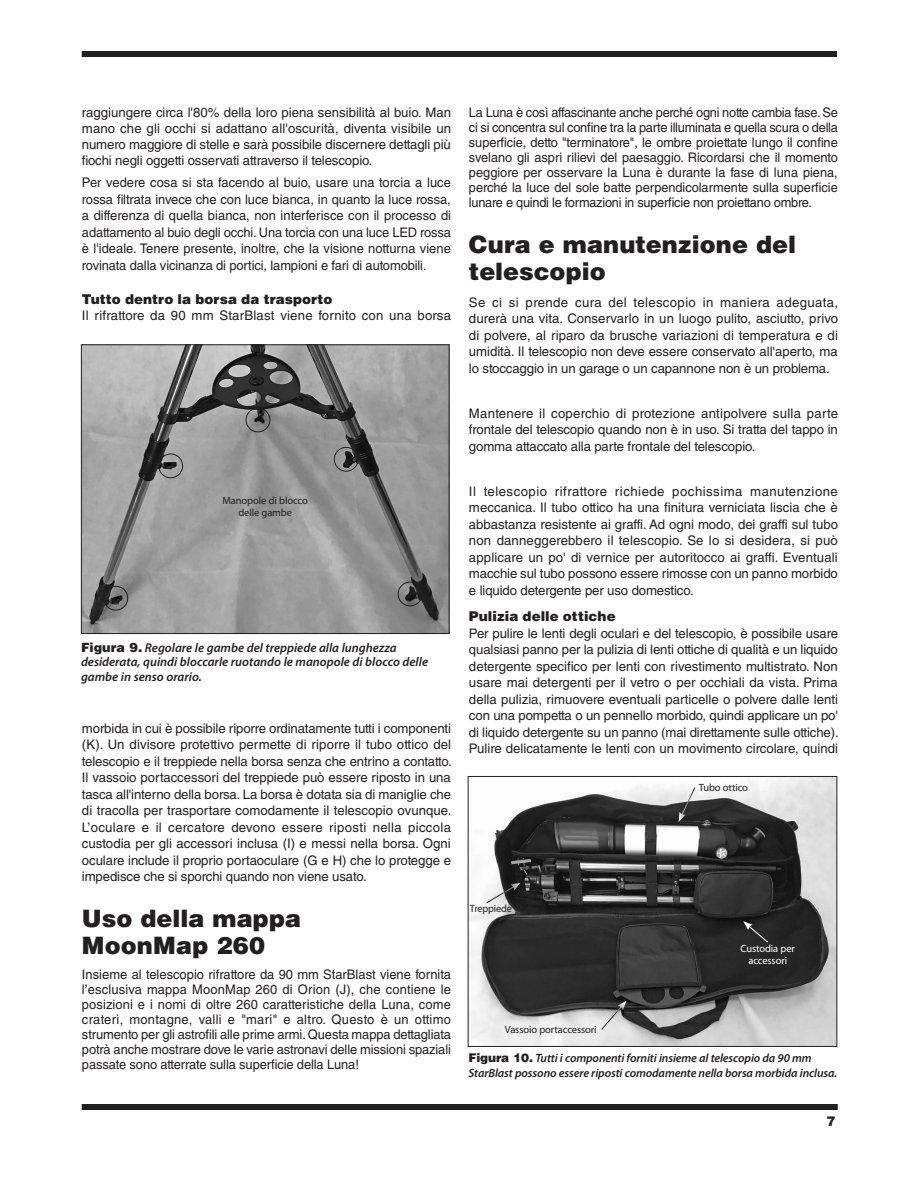
<style>
.page{position:relative;width:918px;height:1188px;background:#fff}
.page>*{position:absolute;margin:0;border:0;box-sizing:border-box;transform-origin:0 0}
.IN_Section_Head{font:900 24px/27px "Helvetica LT Std";letter-spacing:.005em;color:#231f20}
.IN_Section_Subhead{font:900 13.5px "Helvetica LT Std";letter-spacing:.005em;color:#231f20}
.IN_Body_Text{font:13.2px/16.5px "Helvetica LT Std";letter-spacing:-.01em;color:#231f20;text-align:justify}
.IN_Body_Text-2{font:13.2px "Helvetica LT Std";letter-spacing:.015em;color:#231f20}
.IN_Caption{font:italic 600 12.75px/14.2px "Myriad Pro";color:#231f20}
.IN_Caption-2{font:italic 600 12px/15px "Myriad Pro";letter-spacing:-.01em;color:#231f20}
.IN_Caption-3{font:10.5px/12px "Myriad Pro";letter-spacing:-.01em;color:#231f20;text-align:center}
.IN_Caption-4{font:10.5px/12px "Myriad Pro";letter-spacing:-.01em;color:#fff;text-align:center}
.s1{font-family:"Helvetica LT Std";font-weight:900;font-style:normal}
</style>
<div class="page">
<div style="left:82px;top:51px;width:755px;height:6px;background:#231f20"></div>
<div style="left:82px;top:1104px;width:756px;height:6px;background:#231f20"></div>
<img style="left:470px;top:778px;width:365px;height:267px">
<div style="left:468px;top:776px;width:369px;height:271px;border:1px solid #231f20"></div>
<img style="left:83px;top:346px;width:365px;height:286px">
<div style="left:81px;top:344px;width:369px;height:290px;border:1px solid #231f20"></div>
<div style="left:104px;top:586px;width:24px;height:24px;border:1px solid #231f20;border-radius:50%"></div>
<div style="left:158px;top:454px;width:25px;height:24px;border:1px solid #231f20;border-radius:50%"></div>
<div style="left:246px;top:408px;width:24px;height:24px;border:1px solid #231f20;border-radius:50%"></div>
<div style="left:334px;top:447px;width:24px;height:25px;border:1px solid #231f20;border-radius:50%"></div>
<div style="left:398px;top:582px;width:24px;height:24px;border:1px solid #231f20;border-radius:50%"></div>
<svg style="left:486px;top:883px;width:35px;height:21px"></svg>
<svg style="left:601px;top:1001px;width:25px;height:30px"></svg>
<svg style="left:743px;top:921px;width:26px;height:22px"></svg>
<svg style="left:679px;top:787px;width:17px;height:35px"></svg>
<p class="IN_Body_Text" style="left:82px;top:105px;width:371px;line-height:15.8px">raggiungere circa l'80% della loro piena sensibilità al buio. Man mano che gli occhi si adattano all'oscurità, diventa visibile un numero maggiore di stelle e sarà possibile discernere dettagli più fiochi negli oggetti osservati attraverso il telescopio.</p>
<p class="IN_Body_Text" style="left:82px;top:174px;width:371px">Per vedere cosa si sta facendo al buio, usare una torcia a luce rossa filtrata invece che con luce bianca, in quanto la luce rossa, a differenza di quella bianca, non interferisce con il processo di adattamento al buio degli occhi. Una torcia con una luce LED rossa è l'ideale. Tenere presente, inoltre, che la visione notturna viene rovinata dalla vicinanza di portici, lampioni e fari di automobili.</p>
<h2 class="IN_Section_Subhead" style="left:82px;top:290px;width:252px">Tutto dentro la borsa da trasporto</h2>
<p class="IN_Body_Text-2" style="left:82px;top:308px;width:371px">Il rifrattore da 90 mm StarBlast viene fornito con una borsa</p>
<p class="IN_Caption-3" style="left:223px;top:494px;width:87px">Manopole di blocco delle gambe</p>
<p class="IN_Caption" style="left:81px;top:641px;width:349px"><span class="s1">Figura 9.</span> Regolare le gambe del treppiede alla lunghezza desiderata, quindi bloccarle ruotando le manopole di blocco delle gambe in senso orario.</p>
<p class="IN_Body_Text" style="left:82px;top:720px;width:371px">morbida in cui è possibile riporre ordinatamente tutti i componenti (K). Un divisore protettivo permette di riporre il tubo ottico del telescopio e il treppiede nella borsa senza che entrino a contatto.<br>Il vassoio portaccessori del treppiede può essere riposto in una tasca all'interno della borsa. La borsa è dotata sia di maniglie che di tracolla per trasportare comodamente il telescopio ovunque.<br>L’oculare e il cercatore devono essere riposti nella piccola custodia per gli accessori inclusa (I) e messi nella borsa. Ogni oculare include il proprio portaoculare (G e H) che lo protegge e impedisce che si sporchi quando non viene usato.</p>
<h1 class="IN_Section_Head" style="left:82px;top:904px;width:221px">Uso della mappa<br>MoonMap 260</h1>
<p class="IN_Body_Text" style="left:82px;top:967px;width:371px;line-height:15px">Insieme al telescopio rifrattore da 90 mm StarBlast viene fornita l’esclusiva mappa MoonMap 260 di Orion (J), che contiene le posizioni e i nomi di oltre 260 caratteristiche della Luna, come crateri, montagne, valli e "mari" e altro. Questo è un ottimo strumento per gli astrofili alle prime armi. Questa mappa dettagliata potrà anche mostrare dove le varie astronavi delle missioni spaziali passate sono atterrate sulla superficie della Luna!</p>
<p class="IN_Body_Text" style="left:469px;top:105px;width:371px;line-height:15px">La Luna è così affascinante anche perché ogni notte cambia fase. Se ci si concentra sul confine tra la parte illuminata e quella scura o della superficie, detto "terminatore", le ombre proiettate lungo il confine svelano gli aspri rilievi del paesaggio. Ricordarsi che il momento peggiore per osservare la Luna è durante la fase di luna piena, perché la luce del sole batte perpendicolarmente sulla superficie lunare e quindi le formazioni in superficie non proiettano ombre.</p>
<h1 class="IN_Section_Head" style="left:469px;top:230px;width:329px">Cura e manutenzione del telescopio</h1>
<p class="IN_Body_Text" style="left:469px;top:294px;width:371px">Se ci si prende cura del telescopio in maniera adeguata, durerà una vita. Conservarlo in un luogo pulito, asciutto, privo di polvere, al riparo da brusche variazioni di temperatura e di umidità. Il telescopio non deve essere conservato all'aperto, ma lo stoccaggio in un garage o un capannone non è un problema.</p>
<p class="IN_Body_Text" style="left:469px;top:405px;width:371px">Mantenere il coperchio di protezione antipolvere sulla parte frontale del telescopio quando non è in uso. Si tratta del tappo in gomma attaccato alla parte frontale del telescopio.</p>
<p class="IN_Body_Text" style="left:469px;top:483px;width:371px">Il telescopio rifrattore richiede pochissima manutenzione meccanica. Il tubo ottico ha una finitura verniciata liscia che è abbastanza resistente ai graffi. Ad ogni modo, dei graffi sul tubo non danneggerebbero il telescopio. Se lo si desidera, si può applicare un po' di vernice per autoritocco ai graffi. Eventuali macchie sul tubo possono essere rimosse con un panno morbido e liquido detergente per uso domestico.</p>
<h2 class="IN_Section_Subhead" style="left:469px;top:608px;width:148px">Pulizia delle ottiche</h2>
<p class="IN_Body_Text" style="left:469px;top:625px;width:371px">Per pulire le lenti degli oculari e del telescopio, è possibile usare qualsiasi panno per la pulizia di lenti ottiche di qualità e un liquido detergente specifico per lenti con rivestimento multistrato. Non usare mai detergenti per il vetro o per occhiali da vista. Prima della pulizia, rimuovere eventuali particelle o polvere dalle lenti con una pompetta o un pennello morbido, quindi applicare un po' di liquido detergente su un panno (mai direttamente sulle ottiche).<br>Pulire delicatamente le lenti con un movimento circolare, quindi</p>
<p class="IN_Caption-3" style="left:470px;top:903px;width:44px">Treppiede</p>
<p class="IN_Caption-3" style="left:505px;top:1024px;width:93px">Vassoio portaccessori</p>
<p class="IN_Caption-3" style="left:699px;top:782px;width:51px">Tubo ottico</p>
<p class="IN_Caption-4" style="left:741px;top:942px;width:56px">Custodia per accessori</p>
<p class="IN_Caption-2" style="left:469px;top:1050px;width:370px"><span class="s1">Figura 10.</span> Tutti i componenti forniti insieme al telescopio da 90 mm<br>StarBlast possono essere riposti comodamente nella borsa morbida inclusa.</p>
<p class="IN_Section_Subhead" style="left:826px;top:1113px;width:11px">7</p>
</div>
